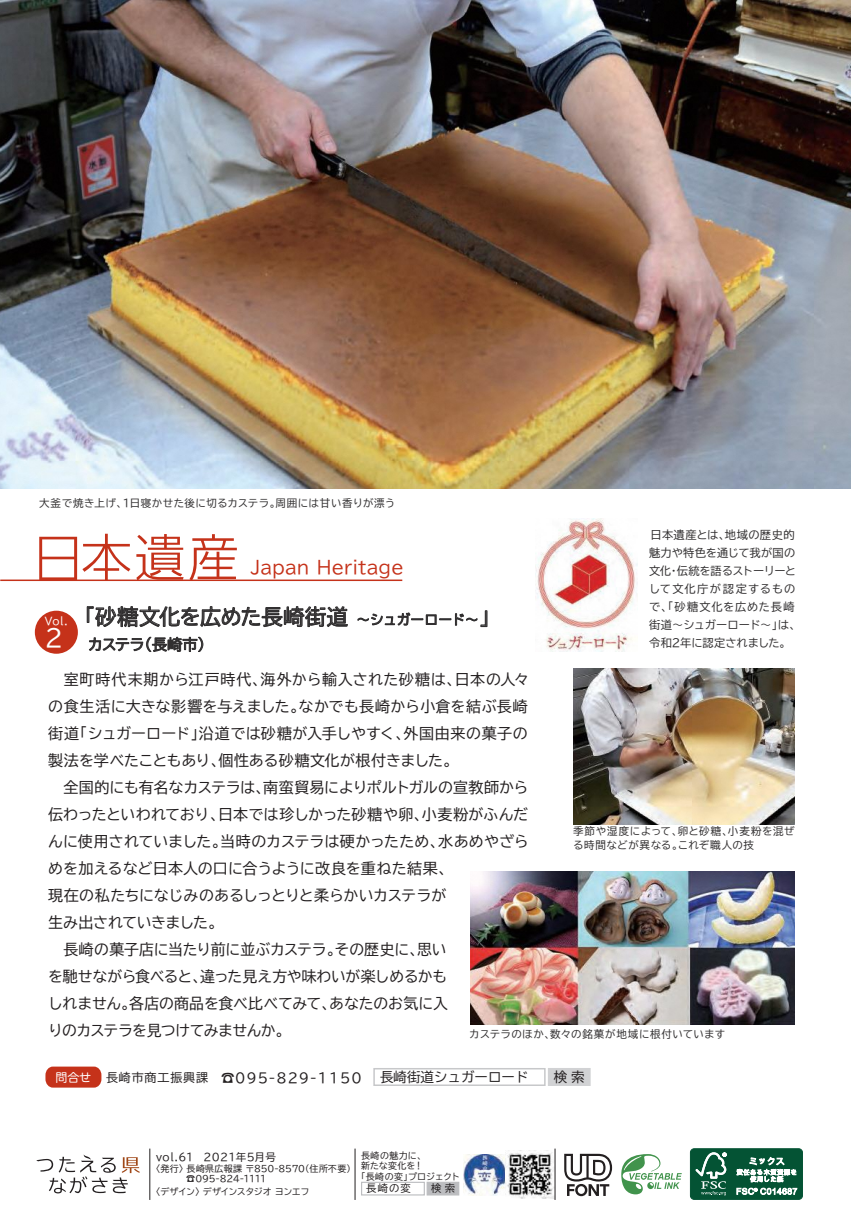
<style>
.page{position:relative;width:851px;height:1221px;background:#fff}
.page>*{position:absolute;margin:0;border:0;box-sizing:border-box;transform-origin:0 0}
.t1{font:300 51px "UD Shin Go Pr 6 N";color:#c5321a}
.t2{font:24px "TBUD Go Std";color:#fff}
.t3{font:21px "TBUD Go Std";color:#312f30}
.t4{font:18px "TBUD Go Std";letter-spacing:.005em;color:#c5321a}
.t5{font:15px/27px "TBUD Go Std";letter-spacing:-.01em;color:#231f20;text-align:justify}
.t6{font:15px "TBUD Go Std";letter-spacing:-.04em;color:#231f20}
.t7{font:15px "TBUD Go Std";letter-spacing:-.03em;color:#231f20}
.t8{font:15px "TBUD Go Std";letter-spacing:-.035em;color:#312f30}
.t9{font:13.5px "TBUD Go Std";letter-spacing:.07em;color:#231f20}
.t10{font:13.5px "TBUD Go Std";color:#231f20}
.t11{font:11.25px/18px "TBUD Go Std";letter-spacing:.01em;color:#312f30}
.t12{font:10.5px/13.5px "TBUD Go Std";letter-spacing:.045em;color:#312f30}
.t13{font:10.5px "TBUD Go Std";letter-spacing:.025em;color:#231f20}
.t14{font:10.5px "TBUD Go Std";color:#fff}
.t15{font:10.35px "TBUD Go Std";letter-spacing:.105em;color:#231f20}
.t16{font:9px/10.5px "TBUD Go Std";letter-spacing:-.015em;color:#231f20}
.t17{font:9px "TBUD Go Std";letter-spacing:-.06em;color:#231f20}
.t18{font:9px "TBUD Go Std";letter-spacing:.005em;color:#231f20}
.s1{font-size:13.5px}
.s2{font-family:"Hira Maru Pro N W4";font-size:12px;color:#fff}
.s3{font-size:12px}
.s4{font-family:"Hira Kaku Pro W3"}
.s5{font-family:"Hira Kaku Pro N W3"}
</style>
<div class="page">
<svg style="left:36px;top:1154px;width:103px;height:39px"></svg>
<hr style="left:149px;top:1148px;width:1px;height:51px;background:#231f20">
<div style="left:361px;top:1181px;width:64px;height:14px;background:#fff;border:1px solid #bcbdc0"></div>
<div style="left:426px;top:1181px;width:33px;height:14px;background:#bcbdc0;border:1px solid #bcbdc0"></div>
<svg style="left:621px;top:1154px;width:60px;height:40px"></svg>
<hr style="left:355px;top:1148px;width:1px;height:51px;background:#231f20">
<svg style="left:564px;top:1153px;width:48px;height:43px"></svg>
<div style="left:690px;top:1148px;width:112px;height:51px;background:#045334;border-radius:4px"></div>
<div style="left:690px;top:1148px;width:112px;height:51px;border:1px solid #045334;border-radius:4px"></div>
<svg style="left:695px;top:1152px;width:31px;height:43px"></svg>
<svg style="left:736px;top:1156px;width:59px;height:25px"></svg>
<svg style="left:736px;top:1187px;width:61px;height:7px"></svg>
<svg style="left:87px;top:606px;width:260px;height:21px"></svg>
<svg style="left:358px;top:610px;width:129px;height:16px"></svg>
<svg style="left:89px;top:637px;width:114px;height:14px"></svg>
<hr style="left:0;top:579px;width:402px;height:2px;background:#c5321a">
<div style="left:35px;top:610px;width:43px;height:43px;background:#c5321a;border-radius:50%"></div>
<img style="left:573px;top:668px;width:221px;height:156px">
<img style="left:0;top:0;width:850px;height:488px">
<img style="left:470px;top:871px;width:324px;height:153px">
<div style="left:45px;top:1066px;width:56px;height:21px;background:#c5321a;border-radius:8px"></div>
<div style="left:373px;top:1067px;width:172px;height:18px;background:#fff;border:2px solid #c7c8ca"></div>
<div style="left:547px;top:1067px;width:43px;height:18px;background:#d1d2d4;border:2px solid #d1d2d4"></div>
<img style="left:535px;top:518px;width:102px;height:134px">
<img style="left:463px;top:1154px;width:43px;height:41px">
<img style="left:506px;top:1150px;width:48px;height:48px">
<hr style="left:554px;top:1148px;width:1px;height:51px;background:#231f20">
<p class="t12" style="left:39px;top:496px;width:357px">大釜で焼き上げ、1日寝かせた後に切るカステラ。周囲には甘い香りが漂う</p>
<h1 class="t1" style="left:33px;top:516px;width:208px">日本遺産</h1>
<h3 class="t3" style="left:74px;top:599px;width:428px">「砂糖文化を広めた長崎街道 <span class="s1">～シュガーロード～</span>」</h3>
<p class="t8" style="left:88px;top:632px;width:126px">カステラ（長崎市）</p>
<p class="t4" style="left:251px;top:553px;width:154px">Japan Heritage</p>
<p class="t14" style="left:45px;top:612px;width:24px">Vol.</p>
<h2 class="t2" style="left:45px;top:618px;width:20px">2</h2>
<p class="t11" style="left:649px;top:525px;width:153px">日本遺産とは、地域の歴史的魅力や特色を通じて我が国の文化・伝統を語るストーリーとして文化庁が認定するもので、「砂糖文化を広めた長崎街道～シュガーロード～」は、令和2年に認定されました。</p>
<p class="t5" style="left:48px;top:666px;width:482px">　室町時代末期から江戸時代、海外から輸入された砂糖は、日本の人々の食生活に大きな影響を与えました。なかでも長崎から小倉を結ぶ長崎街道「シュガーロード」沿道では砂糖が入手しやすく、外国由来の菓子の製法を学べたこともあり、個性ある砂糖文化が根付きました。</p>
<p class="t5" style="left:63px;top:774px;width:466px">全国的にも有名なカステラは、南蛮貿易によりポルトガルの宣教師から</p>
<p class="t5" style="left:48px;top:801px;width:481px">伝わったといわれており、日本では珍しかった砂糖や卵、小麦粉がふんだ</p>
<p class="t5" style="left:48px;top:828px;width:482px">んに使用されていました。当時のカステラは硬かったため、水あめやざら</p>
<p class="t5" style="left:48px;top:855px;width:406px">めを加えるなど日本人の口に合うように改良を重ねた結果、</p>
<p class="t5" style="left:48px;top:882px;width:400px">現在の私たちになじみのあるしっとりと柔らかいカステラが</p>
<p class="t7" style="left:48px;top:910px;width:177px">生み出されていきました。</p>
<p class="t5" style="left:64px;top:936px;width:384px">長崎の菓子店に当たり前に並ぶカステラ。その歴史に、思い</p>
<p class="t5" style="left:48px;top:963px;width:401px">を馳せながら食べると、違った見え方や味わいが楽しめるかも</p>
<p class="t5" style="left:48px;top:990px;width:401px">しれません。各店の商品を食べ比べてみて、あなたのお気に入</p>
<p class="t6" style="left:48px;top:1018px;width:244px">りのカステラを見つけてみませんか。</p>
<p class="t9" style="left:55px;top:1066px;width:307px"><span class="s2">問合せ</span> <span class="s3">長崎市商工振興課</span> <span class="s4">☎</span>095-829-1150</p>
<p class="t10" style="left:380px;top:1065px;width:150px">長崎街道シュガーロード</p>
<p class="t10" style="left:553px;top:1065px;width:32px">検索</p>
<p class="t12" style="left:573px;top:824px;width:223px">季節や湿度によって、卵と砂糖、小麦粉を混ぜる時間などが異なる。これぞ職人の技</p>
<p class="t12" style="left:469px;top:1027px;width:257px">カステラのほか、数々の銘菓が地域に根付いています</p>
<p class="t13" style="left:156px;top:1147px;width:121px">vol.61 2021年5月号</p>
<p class="t16" style="left:156px;top:1162px;width:201px;text-indent:-4px">〈発行〉長崎県広報課 〒850-8570（住所不要）　　　 <span class="s5">☎</span>095-824-1111</p>
<p class="t17" style="left:151px;top:1183px;width:159px">〈デザイン〉デザインスタジオ ヨンエフ</p>
<p class="t16" style="left:361px;top:1149px;width:67px">長崎の魅力に、</p>
<p class="t16" style="left:361px;top:1160px;width:63px">新たな変化を！</p>
<p class="t18" style="left:356px;top:1168px;width:105px">「長崎の変」プロジェクト</p>
<p class="t15" style="left:366px;top:1179px;width:46px">長崎の変</p>
<p class="t15" style="left:431px;top:1179px;width:25px">検索</p>
</div>
